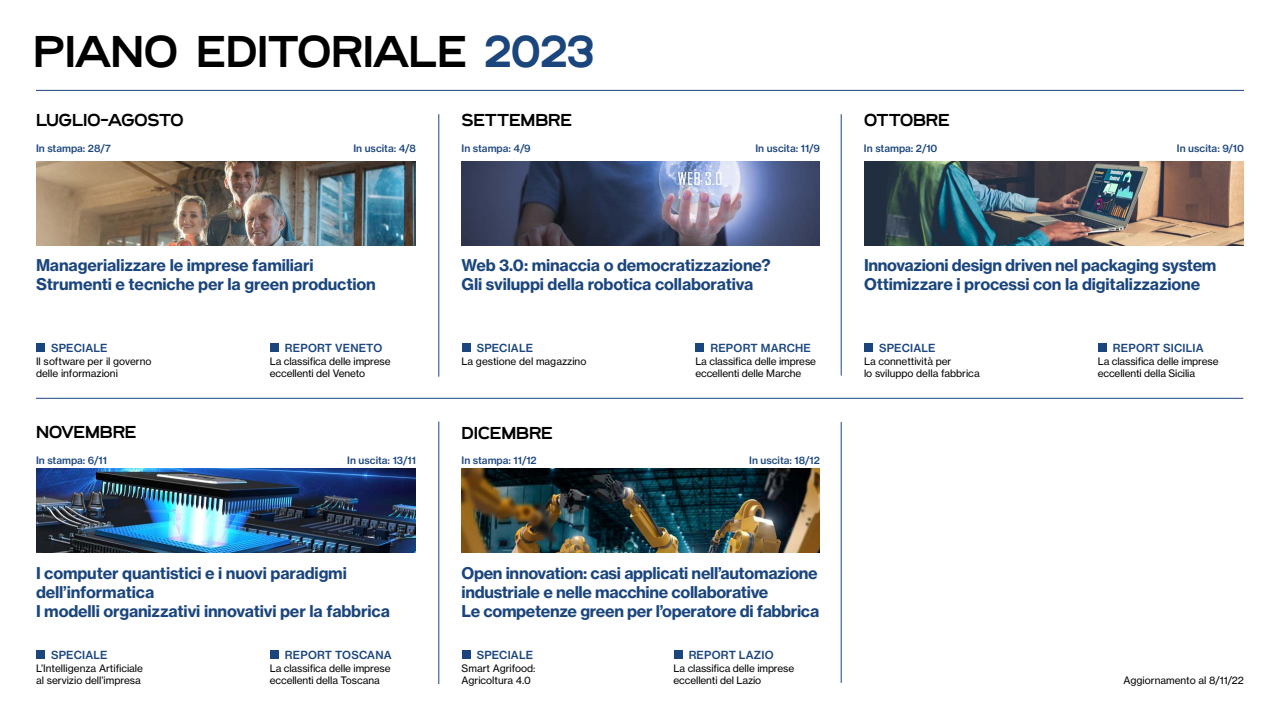
<style>
.page{position:relative;width:1280px;height:720px;background:#fff}
.page>*{position:absolute;margin:0;border:0;box-sizing:border-box;transform-origin:0 0}
.t1{font:45.7px "Gridstar";color:#000}
.t2{font:17.7px "Gridstar";color:#000}
.t3{font:16px/19.2px "N Haas Grotesk TX Pro 75 Bd";letter-spacing:-.01em;color:#1a457d}
.t4{font:11px "N Haas Grotesk TX Pro 65 Md";letter-spacing:.015em;color:#1a457d}
.t5{font:10.1px/12.1px "N Haas Grotesk TX Pro 55 Rg";letter-spacing:-.01em;color:#000}
.t6{font:10.1px "N Haas Grotesk TX Pro 65 Md";color:#1a457d}
.s1{color:#1a457d}
</style>
<div class="page">
<hr style="left:36px;top:398px;width:1207px;height:1px;background:#1a457d">
<hr style="left:36px;top:90px;width:1208px;height:1px;background:#1a457d">
<hr style="left:438px;top:114px;width:1px;height:263px;background:#1a457d">
<hr style="left:438px;top:422px;width:1px;height:262px;background:#1a457d">
<hr style="left:841px;top:114px;width:1px;height:262px;background:#1a457d">
<hr style="left:841px;top:422px;width:1px;height:261px;background:#1a457d">
<img style="left:864px;top:161px;width:380px;height:84px">
<img style="left:36px;top:161px;width:380px;height:84px">
<img style="left:36px;top:468px;width:380px;height:85px">
<img style="left:462px;top:161px;width:358px;height:84px">
<img style="left:462px;top:468px;width:358px;height:85px">
<div style="left:36px;top:343px;width:9px;height:9px;background:#1a457d"></div>
<div style="left:36px;top:650px;width:9px;height:9px;background:#1a457d"></div>
<div style="left:462px;top:343px;width:9px;height:9px;background:#1a457d"></div>
<div style="left:462px;top:650px;width:9px;height:9px;background:#1a457d"></div>
<div style="left:864px;top:343px;width:9px;height:9px;background:#1a457d"></div>
<div style="left:270px;top:343px;width:9px;height:9px;background:#1a457d"></div>
<div style="left:270px;top:650px;width:9px;height:9px;background:#1a457d"></div>
<div style="left:695px;top:343px;width:9px;height:9px;background:#1a457d"></div>
<div style="left:674px;top:650px;width:9px;height:9px;background:#1a457d"></div>
<div style="left:1098px;top:343px;width:9px;height:9px;background:#1a457d"></div>
<h1 class="t1" style="left:33px;top:22px;width:562px">PIANO EDITORIALE <span class="s1">2023</span></h1>
<p class="t2" style="left:36px;top:108px;width:149px">LUGLIO-AGOSTO</p>
<p class="t2" style="left:462px;top:108px;width:112px">SETTEMBRE</p>
<p class="t2" style="left:864px;top:108px;width:87px">OTTOBRE</p>
<p class="t6" style="left:36px;top:142px;width:76px">In stampa: 28/7</p>
<p class="t6" style="left:353px;top:142px;width:64px">In uscita: 4/8</p>
<p class="t6" style="left:462px;top:142px;width:71px">In stampa: 4/9</p>
<p class="t6" style="left:755px;top:142px;width:66px">In uscita: 11/9</p>
<p class="t6" style="left:864px;top:142px;width:75px">In stampa: 2/10</p>
<p class="t6" style="left:1177px;top:142px;width:69px">In uscita: 9/10</p>
<p class="t3" style="left:36px;top:255px;width:341px">Managerializzare le imprese familiari<br>Strumenti e tecniche per la green production</p>
<p class="t3" style="left:462px;top:255px;width:311px">Web 3.0: minaccia o democratizzazione?<br>Gli sviluppi della robotica collaborativa</p>
<p class="t3" style="left:864px;top:255px;width:354px">Innovazioni design driven nel packaging system<br>Ottimizzare i processi con la digitalizzazione</p>
<p class="t4" style="left:51px;top:341px;width:58px">SPECIALE</p>
<p class="t4" style="left:285px;top:341px;width:99px">REPORT VENETO</p>
<p class="t4" style="left:879px;top:341px;width:58px">SPECIALE</p>
<p class="t4" style="left:477px;top:341px;width:58px">SPECIALE</p>
<p class="t4" style="left:710px;top:341px;width:102px">REPORT MARCHE</p>
<p class="t5" style="left:36px;top:355px;width:117px">Il software per il governo delle informazioni</p>
<p class="t5" style="left:270px;top:355px;width:122px">La classifica delle imprese eccellenti del Veneto</p>
<p class="t5" style="left:462px;top:355px;width:126px">La gestione del magazzino</p>
<p class="t5" style="left:695px;top:355px;width:122px">La classifica delle imprese eccellenti delle Marche</p>
<p class="t5" style="left:864px;top:355px;width:117px">La connettività per<br>lo sviluppo della fabbrica</p>
<p class="t2" style="left:36px;top:421px;width:102px">NOVEMBRE</p>
<p class="t2" style="left:462px;top:421px;width:93px">DICEMBRE</p>
<p class="t6" style="left:36px;top:454px;width:73px">In stampa: 6/11</p>
<p class="t6" style="left:347px;top:454px;width:70px">In uscita: 13/11</p>
<p class="t6" style="left:462px;top:454px;width:77px">In stampa: 11/12</p>
<p class="t6" style="left:749px;top:454px;width:72px">In uscita: 18/12</p>
<p class="t3" style="left:36px;top:563px;width:355px">I computer quantistici e i nuovi paradigmi dell’informatica<br>I modelli organizzativi innovativi per la fabbrica</p>
<p class="t3" style="left:462px;top:563px;width:359px">Open innovation: casi applicati nell’automazione industriale e nelle macchine collaborative<br>Le competenze green per l’operatore di fabbrica</p>
<p class="t4" style="left:51px;top:648px;width:58px">SPECIALE</p>
<p class="t4" style="left:285px;top:648px;width:108px">REPORT TOSCANA</p>
<p class="t4" style="left:477px;top:648px;width:58px">SPECIALE</p>
<p class="t4" style="left:689px;top:648px;width:87px">REPORT LAZIO</p>
<p class="t5" style="left:36px;top:662px;width:109px">L’Intelligenza Artificiale al servizio dell’impresa</p>
<p class="t5" style="left:270px;top:662px;width:122px">La classifica delle imprese eccellenti della Toscana</p>
<p class="t5" style="left:462px;top:662px;width:75px">Smart Agrifood:<br>Agricoltura 4.0</p>
<p class="t5" style="left:674px;top:662px;width:122px">La classifica delle imprese eccellenti del Lazio</p>
<p class="t4" style="left:1113px;top:341px;width:92px">REPORT SICILIA</p>
<p class="t5" style="left:1098px;top:355px;width:122px">La classifica delle imprese eccellenti della Sicilia</p>
<p class="t5" style="left:1124px;top:674px;width:122px">Aggiornamento al 8/11/22</p>
</div>
